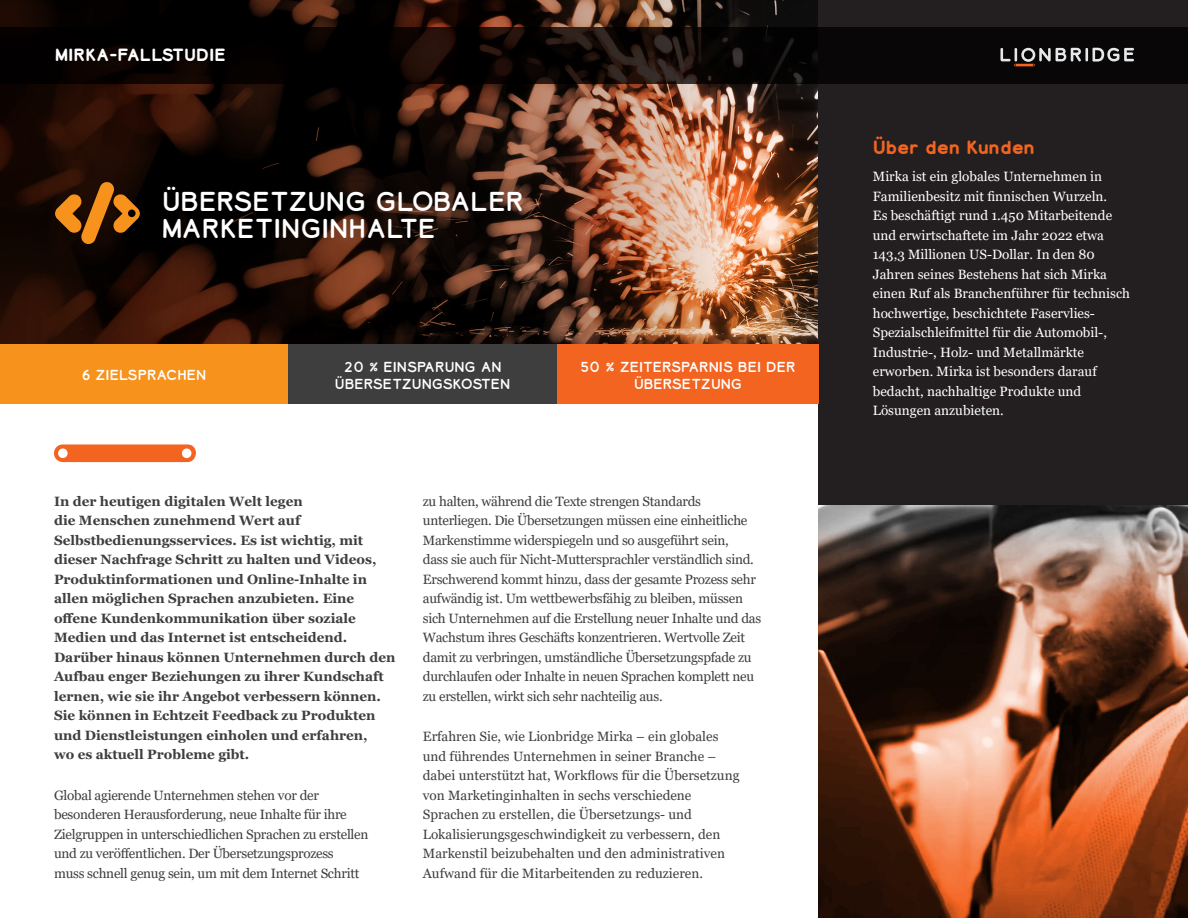
<style>
.page{position:relative;width:1188px;height:918px;background:#fff}
.page>*{position:absolute;margin:0;border:0;box-sizing:border-box;transform-origin:0 0}
.LB_Title{font:25.5px/27px "Lionbridge Sans";color:#fff}
.t1{font:700 18px "Lionbridge Sans";color:#f36421}
.t2{font:700 16.5px "Lionbridge Sans";color:#fff}
.t3{font:13.5px/19.5px "Georgia";letter-spacing:-.02em;color:#3e3e3f}
.t4{font:700 13.5px/19.5px "Georgia";color:#3e3e3f}
.t5{font:13.5px/19.5px "Georgia";color:#fff}
.t6{font:13.5px/19.5px "Georgia";color:#3e3e3f}
.t7{font:13.5px/16.5px "Lionbridge Sans";color:#fff;text-align:center}
</style>
<div class="page">
<div style="left:819px;top:0;width:369px;height:918px;background:#231f20"></div>
<svg style="left:54px;top:444px;width:142px;height:18px;background:#f47438"></svg>
<img style="left:0;top:0;width:819px;height:344px">
<svg style="left:55px;top:181px;width:85px;height:64px;background:#6e3e0c"></svg>
<img style="left:819px;top:506px;width:369px;height:23px">
<svg style="left:819px;top:529px;width:369px;height:389px;background:#7c4a32"></svg>
<svg style="left:0;top:27px;width:1188px;height:56px;background:#0a0505"></svg>
<svg style="left:1000px;top:48px;width:134px;height:18px;background:#524e4e"></svg>
<div style="left:0;top:344px;width:288px;height:60px;background:#f7931d"></div>
<div style="left:288px;top:344px;width:269px;height:60px;background:#3e3e3f"></div>
<div style="left:557px;top:344px;width:262px;height:60px;background:#f36421"></div>
<p class="t2" style="left:55px;top:43px;width:172px">MIRKA-FALLSTUDIE</p>
<p class="LB_Title" style="left:162px;top:189px;width:364px">ÜBERSETZUNG GLOBALER<br>MARKETINGINHALTE</p>
<p class="t7" style="left:82px;top:367px;width:126px">6 ZIELSPRACHEN</p>
<p class="t7" style="left:335px;top:359px;width:177px">20 % EINSPARUNG AN<br>ÜBERSETZUNGSKOSTEN</p>
<p class="t7" style="left:580px;top:359px;width:217px">50 % ZEITERSPARNIS BEI DER<br>ÜBERSETZUNG</p>
<p class="t4" style="left:54px;top:491px;width:343px">In der heutigen digitalen Welt legen<br>die Menschen zunehmend Wert auf Selbstbedienungsservices. Es ist wichtig, mit dieser Nachfrage Schritt zu halten und Videos, Produktinformationen und Online-Inhalte in allen möglichen Sprachen anzubieten. Eine offene Kundenkommunikation über soziale Medien und das Internet ist entscheidend.<br>Darüber hinaus können Unternehmen durch den Aufbau enger Beziehungen zu ihrer Kundschaft lernen, wie sie ihr Angebot verbessern können.<br>Sie können in Echtzeit Feedback zu Produkten und Dienstleistungen einholen und erfahren,<br>wo es aktuell Probleme gibt.</p>
<p class="t3" style="left:54px;top:786px;width:316px">Global agierende Unternehmen stehen vor der besonderen Herausforderung, neue Inhalte für ihre Zielgruppen in unterschiedlichen Sprachen zu erstellen und zu veröffentlichen. Der Übersetzungsprozess<br>muss schnell genug sein, um mit dem Internet Schritt</p>
<p class="t3" style="left:423px;top:492px;width:340px">zu halten, während die Texte strengen Standards unterliegen. Die Übersetzungen müssen eine einheitliche Markenstimme widerspiegeln und so ausgeführt sein,<br>dass sie auch für Nicht-Muttersprachler verständlich sind.<br>Erschwerend kommt hinzu, dass der gesamte Prozess sehr aufwändig ist. Um wettbewerbsfähig zu bleiben, müssen sich Unternehmen auf die Erstellung neuer Inhalte und das Wachstum ihres Geschäfts konzentrieren. Wertvolle Zeit damit zu verbringen, umständliche Übersetzungspfade zu durchlaufen oder Inhalte in neuen Sprachen komplett neu zu erstellen, wirkt sich sehr nachteilig aus.</p>
<p class="t6" style="left:423px;top:727px;width:318px">Erfahren Sie, wie Lionbridge Mirka – ein globales und führendes Unternehmen in seiner Branche – dabei unterstützt hat, Workflows für die Übersetzung von Marketinginhalten in sechs verschiedene Sprachen zu erstellen, die Übersetzungs- und Lokalisierungsgeschwindigkeit zu verbessern, den Markenstil beizubehalten und den administrativen Aufwand für die Mitarbeitenden zu reduzieren.</p>
<p class="t1" style="left:873px;top:135px;width:164px">Über den Kunden</p>
<p class="t5" style="left:873px;top:167px;width:259px">Mirka ist ein globales Unternehmen in Familienbesitz mit finnischen Wurzeln.<br>Es beschäftigt rund 1.450 Mitarbeitende und erwirtschaftete im Jahr 2022 etwa 143,3 Millionen US-Dollar. In den 80<br>Jahren seines Bestehens hat sich Mirka einen Ruf als Branchenführer für technisch hochwertige, beschichtete Faservlies-Spezialschleifmittel für die Automobil-, Industrie-, Holz- und Metallmärkte erworben. Mirka ist besonders darauf bedacht, nachhaltige Produkte und Lösungen anzubieten.</p>
</div>
